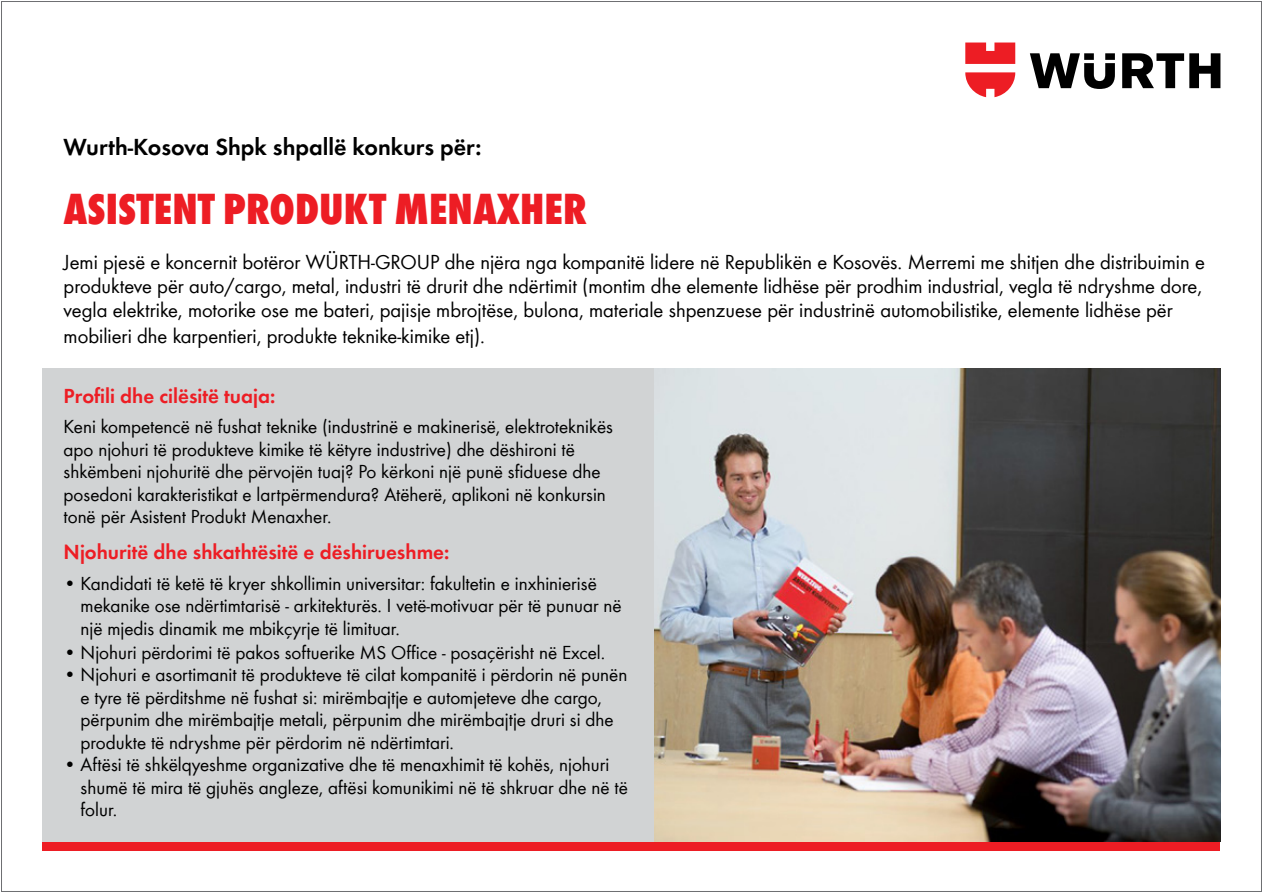
<style>
.page{position:relative;width:1263px;height:893px;background:#fff}
.page>*{position:absolute;margin:0;border:0;box-sizing:border-box;transform-origin:0 0}
.t1{font:800 condensed 45px "Wuerth";color:#ed1d24}
.t2{font:600 24px "Wuerth";color:#000}
.t3{font:21px/24.5px "Wuerth";color:#000}
.t4{font:600 21px "Wuerth";color:#ed1d24}
.t5{font:19.5px/22.5px "Wuerth";color:#000}
</style>
<div class="page">
<img style="left:654px;top:369px;width:566px;height:472px">
<div style="left:43px;top:369px;width:611px;height:473px;background:#d1d3d4"></div>
<svg style="left:1030px;top:53px;width:190px;height:36px"></svg>
<svg style="left:965px;top:43px;width:50px;height:54px"></svg>
<div style="left:43px;top:842px;width:1177px;height:8px;background:#ed1d24"></div>
<p class="t2" style="left:64px;top:129px;width:419px">Wurth-Kosova Shpk shpallë konkurs për:</p>
<h1 class="t1" style="left:64px;top:177px;width:525px">ASISTENT PRODUKT MENAXHER</h1>
<p class="t3" style="left:64px;top:249px;width:1143px">Jemi pjesë e koncernit botëror WÜRTH-GROUP dhe njëra nga kompanitë lidere në Republikën e Kosovës. Merremi me shitjen dhe distribuimin e produkteve për auto/cargo, metal, industri të drurit dhe ndërtimit (montim dhe elemente lidhëse për prodhim industrial, vegla të ndryshme dore, vegla elektrike, motorike ose me bateri, pajisje mbrojtëse, bulona, materiale shpenzuese për industrinë automobilistike, elemente lidhëse për mobilieri dhe karpentieri, produkte teknike-kimike etj).</p>
<p class="t4" style="left:64px;top:380px;width:213px">Profili dhe cilësitë tuaja:</p>
<p class="t5" style="left:64px;top:415px;width:551px">Keni kompetencë në fushat teknike (industrinë e makinerisë, elektroteknikës apo njohuri të produkteve kimike të këtyre industrive) dhe dëshironi të shkëmbeni njohuritë dhe përvojën tuaj? Po kërkoni një punë sfiduese dhe posedoni karakteristikat e lartpërmendura? Atëherë, aplikoni në konkursin tonë për Asistent Produkt Menaxher.</p>
<p class="t4" style="left:64px;top:536px;width:387px">Njohuritë dhe shkathtësitë e dëshirueshme:</p>
<p class="t5" style="left:81px;top:571px;width:542px;text-indent:-17px">• Kandidati të ketë të kryer shkollimin universitar: fakultetin e inxhinierisë mekanike ose ndërtimtarisë - arkitekturës. I vetë-motivuar për të punuar në një mjedis dinamik me mbikçyrje të limituar.</p>
<p class="t5" style="left:64px;top:640px;width:543px">• Njohuri përdorimi të pakos softuerike MS Office - posaçërisht në Excel.</p>
<p class="t5" style="left:81px;top:662px;width:548px;text-indent:-17px">• Njohuri e asortimanit të produkteve të cilat kompanitë i përdorin në punën e tyre të përditshme në fushat si: mirëmbajtje e automjeteve dhe cargo, përpunim dhe mirëmbajtje metali, përpunim dhe mirëmbajtje druri si dhe produkte të ndryshme për përdorim në ndërtimtari.</p>
<p class="t5" style="left:81px;top:752px;width:549px;text-indent:-17px">• Aftësi të shkëlqyeshme organizative dhe të menaxhimit të kohës, njohuri shumë të mira të gjuhës angleze, aftësi komunikimi në të shkruar dhe në të folur.</p>
</div>
